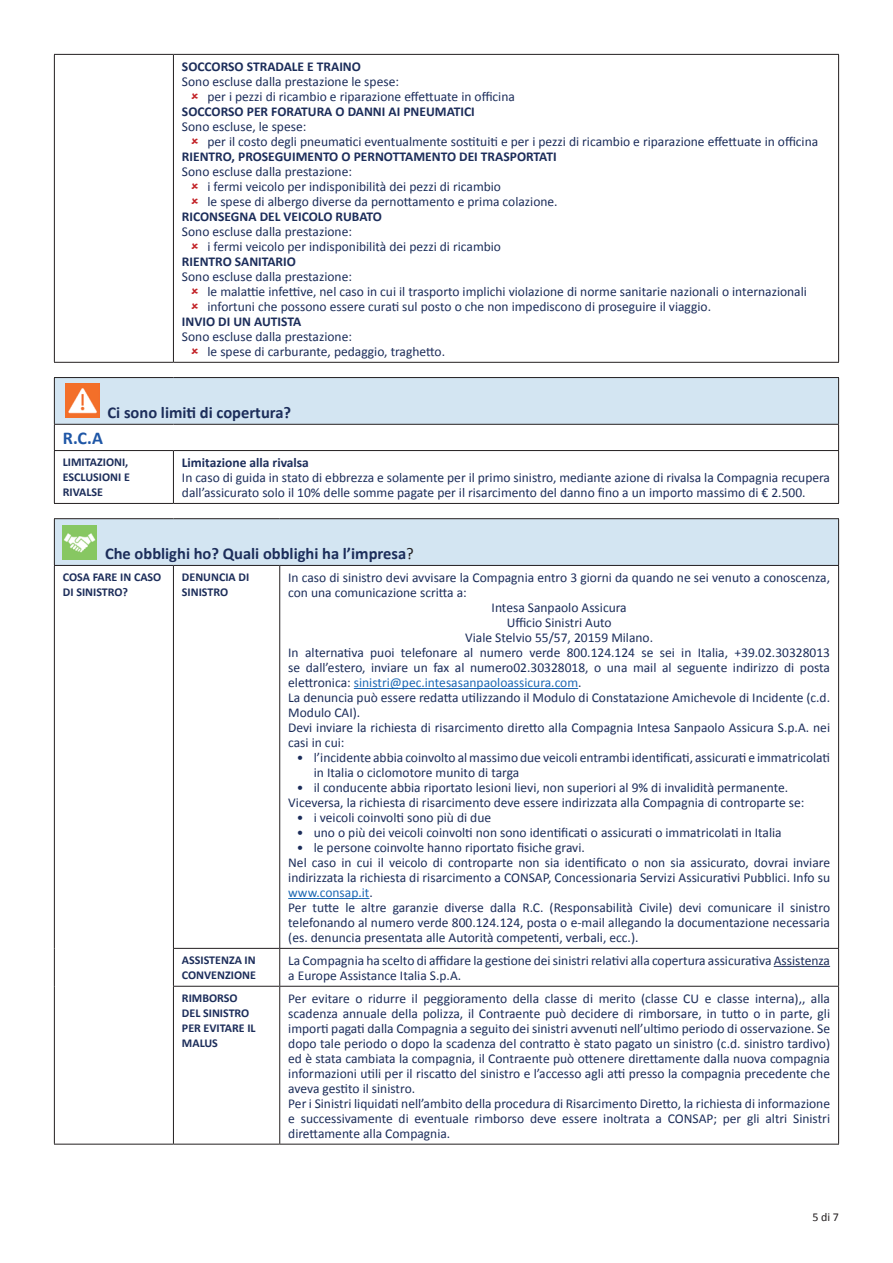
<style>
.page{position:relative;width:893px;height:1263px;background:#fff}
.page>*{position:absolute;margin:0;border:0;box-sizing:border-box;transform-origin:0 0}
.t1{font:700 18px "Calibri";color:#1e56a6}
.t2{font:700 16.5px "Calibri";color:#1c2d5a}
.t3{font:13.5px/15px "Calibri";color:#1c2d5a}
.t4{font:700 13.5px "Calibri";color:#1c2d5a}
.t5{font:13.5px "Calibri";color:#1d68b4}
.t6{font:700 12px/15px "Calibri";color:#1c2d5a}
.t7{font:12px "Calibri";color:#231f20}
.s1{font-weight:400;color:#231f20}
.s2{color:#1c2d5a}
.s3{color:#1d68b4}
</style>
<div class="page">
<hr style="left:54px;top:54px;width:119px;height:1px;background:#231f20">
<hr style="left:54px;top:55px;width:1px;height:307px;background:#231f20">
<hr style="left:173px;top:54px;width:666px;height:1px;background:#231f20">
<hr style="left:173px;top:55px;width:1px;height:307px;background:#231f20">
<hr style="left:838px;top:55px;width:1px;height:307px;background:#231f20">
<hr style="left:54px;top:362px;width:119px;height:1px;background:#231f20">
<hr style="left:173px;top:362px;width:666px;height:1px;background:#231f20">
<div style="left:54px;top:378px;width:785px;height:46px;background:#d3e5f2"></div>
<hr style="left:54px;top:377px;width:119px;height:1px;background:#231f20">
<hr style="left:54px;top:378px;width:1px;height:46px;background:#231f20">
<hr style="left:173px;top:377px;width:666px;height:1px;background:#231f20">
<hr style="left:838px;top:378px;width:1px;height:46px;background:#231f20">
<hr style="left:54px;top:424px;width:119px;height:1px;background:#231f20">
<svg style="left:54px;top:425px;width:1px;height:25px"></svg>
<hr style="left:173px;top:424px;width:666px;height:1px;background:#231f20">
<svg style="left:838px;top:425px;width:1px;height:25px"></svg>
<hr style="left:54px;top:450px;width:119px;height:1px;background:#231f20">
<hr style="left:54px;top:451px;width:1px;height:52px;background:#231f20">
<hr style="left:173px;top:450px;width:666px;height:1px;background:#231f20">
<hr style="left:173px;top:451px;width:1px;height:52px;background:#231f20">
<hr style="left:838px;top:451px;width:1px;height:52px;background:#231f20">
<hr style="left:54px;top:503px;width:119px;height:1px;background:#231f20">
<hr style="left:173px;top:503px;width:666px;height:1px;background:#231f20">
<img style="left:65px;top:384px;width:34px;height:34px">
<div style="left:54px;top:519px;width:785px;height:46px;background:#d3e5f2"></div>
<hr style="left:54px;top:518px;width:119px;height:1px;background:#231f20">
<hr style="left:173px;top:518px;width:107px;height:1px;background:#231f20">
<hr style="left:280px;top:518px;width:559px;height:1px;background:#231f20">
<hr style="left:54px;top:565px;width:119px;height:1px;background:#231f20">
<hr style="left:173px;top:565px;width:107px;height:1px;background:#231f20">
<hr style="left:280px;top:565px;width:559px;height:1px;background:#231f20">
<hr style="left:173px;top:948px;width:107px;height:1px;background:#231f20">
<hr style="left:280px;top:948px;width:559px;height:1px;background:#231f20">
<hr style="left:173px;top:986px;width:107px;height:1px;background:#231f20">
<hr style="left:280px;top:986px;width:559px;height:1px;background:#231f20">
<hr style="left:54px;top:1144px;width:119px;height:1px;background:#231f20">
<hr style="left:173px;top:1144px;width:107px;height:1px;background:#231f20">
<hr style="left:280px;top:1144px;width:559px;height:1px;background:#231f20">
<hr style="left:54px;top:519px;width:1px;height:46px;background:#231f20">
<hr style="left:54px;top:566px;width:1px;height:382px;background:#231f20">
<hr style="left:54px;top:948px;width:1px;height:38px;background:#231f20">
<hr style="left:54px;top:986px;width:1px;height:158px;background:#231f20">
<hr style="left:838px;top:519px;width:1px;height:46px;background:#231f20">
<hr style="left:173px;top:566px;width:1px;height:382px;background:#231f20">
<hr style="left:279px;top:566px;width:1px;height:382px;background:#231f20">
<hr style="left:838px;top:566px;width:1px;height:382px;background:#231f20">
<hr style="left:173px;top:949px;width:1px;height:37px;background:#231f20">
<hr style="left:279px;top:949px;width:1px;height:37px;background:#231f20">
<hr style="left:838px;top:949px;width:1px;height:37px;background:#231f20">
<hr style="left:173px;top:986px;width:1px;height:158px;background:#231f20">
<hr style="left:279px;top:986px;width:1px;height:158px;background:#231f20">
<hr style="left:838px;top:986px;width:1px;height:158px;background:#231f20">
<img style="left:63px;top:525px;width:34px;height:34px">
<hr style="left:354px;top:688px;width:224px;height:1px;background:#1d68b4">
<hr style="left:288px;top:898px;width:82px;height:1px;background:#1d68b4">
<hr style="left:774px;top:966px;width:56px;height:1px;background:#1c2d5a">
<p class="t4" style="left:182px;top:58px;width:181px">SOCCORSO STRADALE E TRAINO</p>
<p class="t3" style="left:207px;top:74px;width:309px;text-indent:-26px">Sono escluse dalla prestazione le spese:<br>per i pezzi di ricambio e riparazione effettuate in officina</p>
<p class="t4" style="left:182px;top:103px;width:294px">SOCCORSO PER FORATURA O DANNI AI PNEUMATICI</p>
<p class="t3" style="left:207px;top:119px;width:612px;text-indent:-26px">Sono escluse, le spese:<br>per il costo degli pneumatici eventualmente sostituiti e per i pezzi di ricambio e riparazione effettuate in officina</p>
<p class="t4" style="left:182px;top:148px;width:376px">RIENTRO, PROSEGUIMENTO O PERNOTTAMENTO DEI TRASPORTATI</p>
<p class="t3" style="left:207px;top:164px;width:352px;text-indent:-26px">Sono escluse dalla prestazione:<br>i fermi veicolo per indisponibilità dei pezzi di ricambio<br>le spese di albergo diverse da pernottamento e prima colazione.</p>
<p class="t4" style="left:182px;top:208px;width:202px">RICONSEGNA DEL VEICOLO RUBATO</p>
<p class="t3" style="left:207px;top:224px;width:295px;text-indent:-26px">Sono escluse dalla prestazione:<br>i fermi veicolo per indisponibilità dei pezzi di ricambio</p>
<p class="t4" style="left:182px;top:253px;width:116px">RIENTRO SANITARIO</p>
<p class="t3" style="left:207px;top:269px;width:601px;text-indent:-26px">Sono escluse dalla prestazione:<br>le malattie infettive, nel caso in cui il trasporto implichi violazione di norme sanitarie nazionali o internazionali infortuni che possono essere curati sul posto o che non impediscono di proseguire il viaggio.</p>
<p class="t4" style="left:182px;top:313px;width:121px">INVIO DI UN AUTISTA</p>
<p class="t3" style="left:207px;top:329px;width:239px;text-indent:-26px">Sono escluse dalla prestazione:<br>le spese di carburante, pedaggio, traghetto.</p>
<p class="t2" style="left:108px;top:402px;width:185px">Ci sono limiti di copertura?</p>
<h1 class="t1" style="left:63px;top:427px;width:42px">R.C.A</h1>
<p class="t6" style="left:63px;top:454px;width:69px">LIMITAZIONI,<br>ESCLUSIONI E<br>RIVALSE</p>
<p class="t4" style="left:182px;top:454px;width:128px">Limitazione alla rivalsa</p>
<p class="t3" style="left:182px;top:470px;width:650px">In caso di guida in stato di ebbrezza e solamente per il primo sinistro, mediante azione di rivalsa la Compagnia recupera dall’assicurato solo il 10% delle somme pagate per il risarcimento del danno fino a un importo massimo di € 2.500.</p>
<p class="t2" style="left:105px;top:543px;width:310px">Che obblighi ho? Quali obblighi ha l’impresa<span class="s1">?</span></p>
<p class="t6" style="left:63px;top:569px;width:100px">COSA FARE IN CASO<br>DI SINISTRO?</p>
<p class="t6" style="left:182px;top:569px;width:69px">DENUNCIA DI<br>SINISTRO</p>
<p class="t3" style="left:288px;top:570px;width:543px">In caso di sinistro devi avvisare la Compagnia entro 3 giorni da quando ne sei venuto a conoscenza,</p>
<p class="t3" style="left:288px;top:585px;width:180px">con una comunicazione scritta a:</p>
<p class="t3" style="left:492px;top:600px;width:137px">Intesa Sanpaolo Assicura</p>
<p class="t3" style="left:507px;top:615px;width:106px">Ufficio Sinistri Auto</p>
<p class="t3" style="left:465px;top:630px;width:189px">Viale Stelvio 55/57, 20159 Milano.</p>
<p class="t3" style="left:288px;top:645px;width:543px">In alternativa puoi telefonare al numero verde 800.124.124 se sei in Italia, +39.02.30328013</p>
<p class="t3" style="left:288px;top:660px;width:543px">se dall’estero, inviare un fax al numero02.30328018, o una mail al seguente indirizzo di posta</p>
<p class="t5" style="left:288px;top:674px;width:295px"><span class="s2">elettronica:</span> sinistri@pec.intesasanpaoloassicura.com<span class="s2">.</span></p>
<p class="t3" style="left:288px;top:690px;width:543px">La denuncia può essere redatta utilizzando il Modulo di Constatazione Amichevole di Incidente (c.d.</p>
<p class="t3" style="left:288px;top:705px;width:73px">Modulo CAI).</p>
<p class="t3" style="left:288px;top:720px;width:543px">Devi inviare la richiesta di risarcimento diretto alla Compagnia Intesa Sanpaolo Assicura S.p.A. nei</p>
<p class="t3" style="left:288px;top:735px;width:58px">casi in cui:</p>
<p class="t3" style="left:314px;top:750px;width:518px;text-indent:-17px">• l’incidente abbia coinvolto al massimo due veicoli entrambi identificati, assicurati e immatricolati in Italia o ciclomotore munito di targa</p>
<p class="t3" style="left:288px;top:780px;width:518px;text-align:center">• il conducente abbia riportato lesioni lievi, non superiori al 9% di invalidità permanente.<br>Viceversa, la richiesta di risarcimento deve essere indirizzata alla Compagnia di controparte se:</p>
<p class="t3" style="left:297px;top:810px;width:196px">• i veicoli coinvolti sono più di due</p>
<p class="t3" style="left:297px;top:825px;width:486px">• uno o più dei veicoli coinvolti non sono identificati o assicurati o immatricolati in Italia</p>
<p class="t3" style="left:288px;top:840px;width:543px;text-indent:9px">• le persone coinvolte hanno riportato fisiche gravi.<br>Nel caso in cui il veicolo di controparte non sia identificato o non sia assicurato, dovrai inviare indirizzata la richiesta di risarcimento a CONSAP, Concessionaria Servizi Assicurativi Pubblici. Info su <span class="s3">www.consap.it</span>.<br>Per tutte le altre garanzie diverse dalla R.C. (Responsabilità Civile) devi comunicare il sinistro telefonando al numero verde 800.124.124, posta o e-mail allegando la documentazione necessaria (es. denuncia presentata alle Autorità competenti, verbali, ecc.).</p>
<p class="t6" style="left:182px;top:952px;width:75px">ASSISTENZA IN<br>CONVENZIONE</p>
<p class="t3" style="left:288px;top:953px;width:543px">La Compagnia ha scelto di affidare la gestione dei sinistri relativi alla copertura assicurativa Assistenza a Europe Assistance Italia S.p.A.</p>
<p class="t6" style="left:182px;top:990px;width:75px">RIMBORSO<br>DEL SINISTRO<br>PER EVITARE IL<br>MALUS</p>
<p class="t3" style="left:288px;top:991px;width:543px">Per evitare o ridurre il peggioramento della classe di merito (classe CU e classe interna),, alla scadenza annuale della polizza, il Contraente può decidere di rimborsare, in tutto o in parte, gli importi pagati dalla Compagnia a seguito dei sinistri avvenuti nell’ultimo periodo di osservazione. Se dopo tale periodo o dopo la scadenza del contratto è stato pagato un sinistro (c.d. sinistro tardivo) ed è stata cambiata la compagnia, il Contraente può ottenere direttamente dalla nuova compagnia informazioni utili per il riscatto del sinistro e l’accesso agli atti presso la compagnia precedente che aveva gestito il sinistro.<br>Per i Sinistri liquidati nell’ambito della procedura di Risarcimento Diretto, la richiesta di informazione e successivamente di eventuale rimborso deve essere inoltrata a CONSAP; per gli altri Sinistri direttamente alla Compagnia.</p>
<p class="t7" style="left:812px;top:1209px;width:28px">5 di 7</p>
</div>
